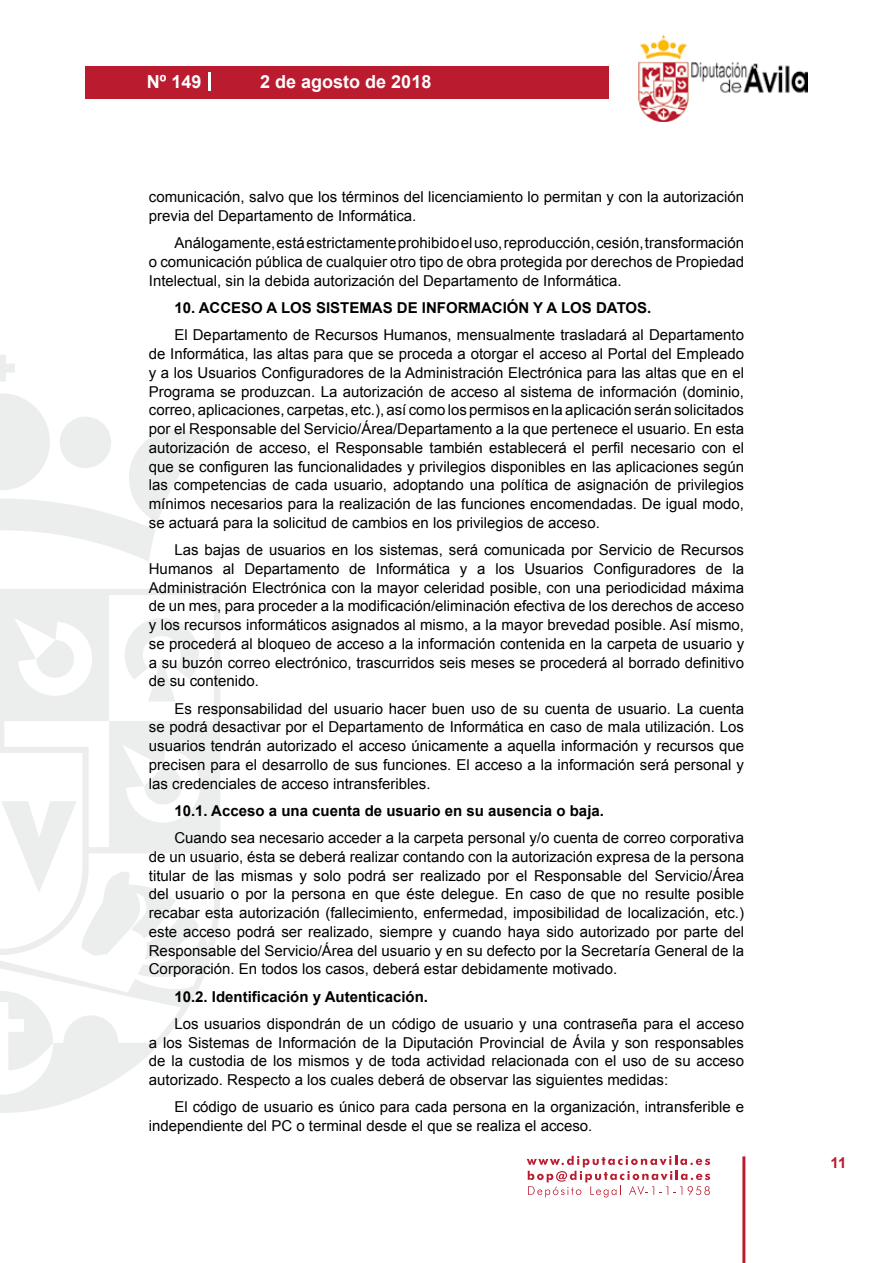
<style>
.page{position:relative;width:893px;height:1263px;background:#fff}
.page>*{position:absolute;margin:0;border:0;box-sizing:border-box;transform-origin:0 0}
.t1{font:700 18px "Arial";color:#fff}
.t2{font:15px/18.8px "Arial";color:#000;text-align:justify}
.t3{font:700 15px "Arial";color:#000}
.t4{font:700 15px "Arial";color:#ba1b2f}
</style>
<div class="page">
<svg style="left:527px;top:1156px;width:183px;height:41px"></svg>
<div style="left:85px;top:66px;width:523px;height:33px;background:#ba1b2f"></div>
<img style="left:638px;top:36px;width:170px;height:86px">
<hr style="left:742px;top:1156px;width:3px;height:107px;background:#ba1b2f">
<svg style="left:208px;top:72px;width:2px;height:18px"></svg>
<svg style="left:0;top:355px;width:15px;height:27px"></svg>
<svg style="left:0;top:393px;width:206px;height:168px"></svg>
<svg style="left:0;top:589px;width:220px;height:524px"></svg>
<svg style="left:36px;top:640px;width:40px;height:40px"></svg>
<svg style="left:125px;top:618px;width:74px;height:83px"></svg>
<svg style="left:0;top:991px;width:53px;height:79px"></svg>
<svg style="left:1px;top:767px;width:198px;height:192px"></svg>
<p class="t1" style="left:147px;top:69px;width:56px">Nº 149</p>
<p class="t1" style="left:260px;top:69px;width:173px">2 de agosto de 2018</p>
<p class="t2" style="left:149px;top:188px;width:597px">comunicación, salvo que los términos del licenciamiento lo permitan y con la autorización previa del Departamento de Informática.</p>
<p class="t2" style="left:149px;top:234px;width:597px;text-indent:26px">Análogamente, está estrictamente prohibido el uso, reproducción, cesión, transformación o comunicación pública de cualquier otro tipo de obra protegida por derechos de Propiedad Intelectual, sin la debida autorización del Departamento de Informática.</p>
<p class="t3" style="left:174px;top:298px;width:479px">10. ACCESO A LOS SISTEMAS DE INFORMACIÓN Y A LOS DATOS.</p>
<p class="t2" style="left:149px;top:326px;width:597px;text-indent:26px">El Departamento de Recursos Humanos, mensualmente trasladará al Departamento de Informática, las altas para que se proceda a otorgar el acceso al Portal del Empleado y a los Usuarios Configuradores de la Administración Electrónica para las altas que en el Programa se produzcan. La autorización de acceso al sistema de información (dominio, correo, aplicaciones, carpetas, etc.), así como los permisos en la aplicación serán solicitados por el Responsable del Servicio/Área/Departamento a la que pertenece el usuario. En esta autorización de acceso, el Responsable también establecerá el perfil necesario con el que se configuren las funcionalidades y privilegios disponibles en las aplicaciones según las competencias de cada usuario, adoptando una política de asignación de privilegios mínimos necesarios para la realización de las funciones encomendadas. De igual modo, se actuará para la solicitud de cambios en los privilegios de acceso.</p>
<p class="t2" style="left:149px;top:541px;width:597px;text-indent:26px">Las bajas de usuarios en los sistemas, será comunicada por Servicio de Recursos Humanos al Departamento de Informática y a los Usuarios Configuradores de la Administración Electrónica con la mayor celeridad posible, con una periodicidad máxima de un mes, para proceder a la modificación/eliminación efectiva de los derechos de acceso y los recursos informáticos asignados al mismo, a la mayor brevedad posible. Así mismo, se procederá al bloqueo de acceso a la información contenida en la carpeta de usuario y a su buzón correo electrónico, trascurridos seis meses se procederá al borrado definitivo de su contenido.</p>
<p class="t2" style="left:149px;top:699px;width:597px;text-indent:26px">Es responsabilidad del usuario hacer buen uso de su cuenta de usuario. La cuenta se podrá desactivar por el Departamento de Informática en caso de mala utilización. Los usuarios tendrán autorizado el acceso únicamente a aquella información y recursos que precisen para el desarrollo de sus funciones. El acceso a la información será personal y las credenciales de acceso intransferibles.</p>
<p class="t3" style="left:174px;top:801px;width:431px">10.1. Acceso a una cuenta de usuario en su ausencia o baja.</p>
<p class="t2" style="left:149px;top:829px;width:597px;text-indent:26px">Cuando sea necesario acceder a la carpeta personal y/o cuenta de correo corporativa de un usuario, ésta se deberá realizar contando con la autorización expresa de la persona titular de las mismas y solo podrá ser realizado por el Responsable del Servicio/Área del usuario o por la persona en que éste delegue. En caso de que no resulte posible recabar esta autorización (fallecimiento, enfermedad, imposibilidad de localización, etc.) este acceso podrá ser realizado, siempre y cuando haya sido autorizado por parte del Responsable del Servicio/Área del usuario y en su defecto por la Secretaría General de la Corporación. En todos los casos, deberá estar debidamente motivado.</p>
<p class="t3" style="left:174px;top:986px;width:255px">10.2. Identificación y Autenticación.</p>
<p class="t2" style="left:149px;top:1014px;width:597px;text-indent:26px">Los usuarios dispondrán de un código de usuario y una contraseña para el acceso a los Sistemas de Información de la Diputación Provincial de Ávila y son responsables de la custodia de los mismos y de toda actividad relacionada con el uso de su acceso autorizado. Respecto a los cuales deberá de observar las siguientes medidas:</p>
<p class="t2" style="left:149px;top:1098px;width:597px;text-indent:26px">El código de usuario es único para cada persona en la organización, intransferible e independiente del PC o terminal desde el que se realiza el acceso.</p>
<p class="t4" style="left:831px;top:1153px;width:17px">11</p>
</div>
